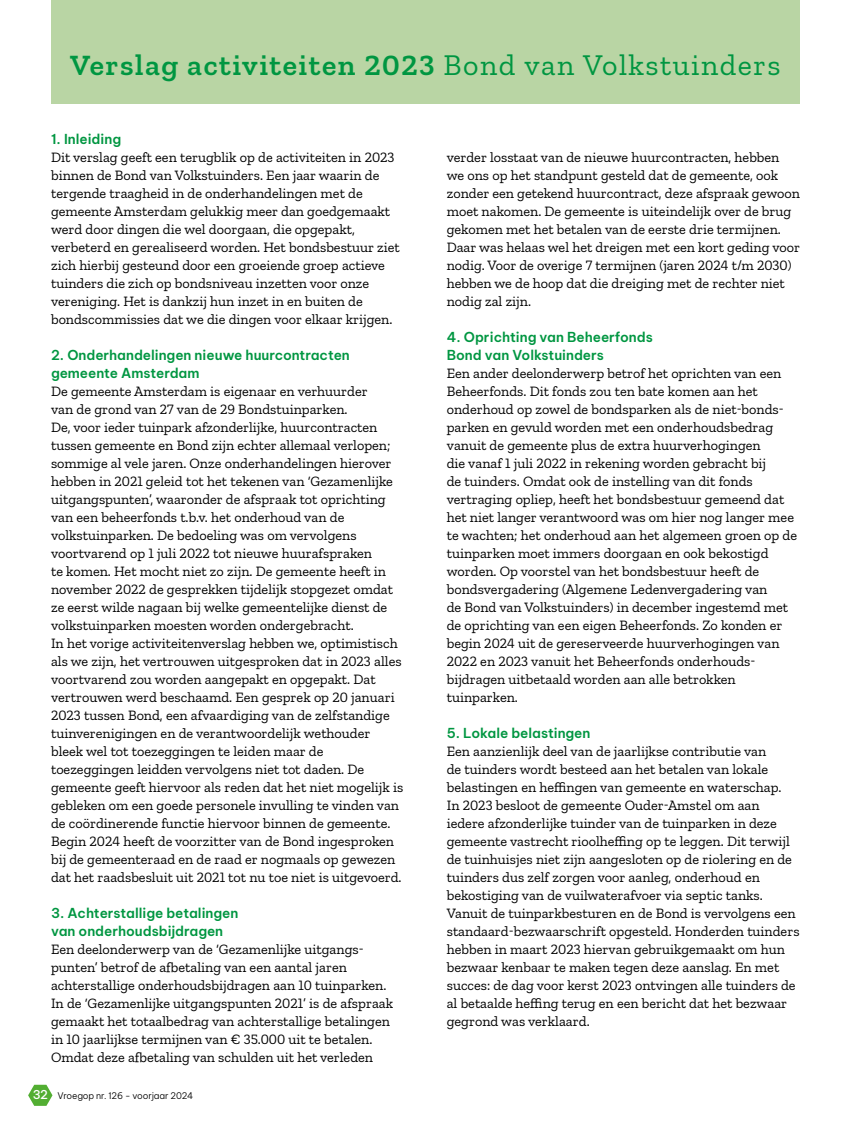
<style>
.page{position:relative;width:851px;height:1127px;background:#fff}
.page>*{position:absolute;margin:0;border:0;box-sizing:border-box;transform-origin:0 0}
.t1{font:600 30px "Zilla Slab";letter-spacing:.05em;color:#009641}
.t2{font:14.25px/18px "Zilla Slab";color:#000}
.t3{font:600 13.5px/18px "Be Vietnam Pro";letter-spacing:-.005em;color:#009641}
.t4{font:300 9px "Be Vietnam Pro";letter-spacing:-.015em;color:#000}
.s1{font-weight:400}
.s2{font-weight:500;font-size:12px;color:#fff}
</style>
<div class="page">
<div style="left:51px;top:0;width:748px;height:103px;background:#b9d5a4"></div>
<svg style="left:28px;top:1085px;width:24px;height:21px"></svg>
<h1 class="t1" style="left:70px;top:48px;width:711px">Verslag activiteiten 2023 <span class="s1">Bond van Volkstuinders</span></h1>
<p class="t3" style="left:51px;top:129px;width:72px">1. Inleiding</p>
<p class="t2" style="left:51px;top:148px;width:350px">Dit verslag geeft een terugblik op de activiteiten in 2023 binnen de Bond van Volkstuinders. Een jaar waarin de tergende traagheid in de onderhandelingen met de gemeente Amsterdam gelukkig meer dan goedgemaakt werd door dingen die wel doorgaan, die opgepakt, verbeterd en gerealiseerd worden. Het bondsbestuur ziet zich hierbij gesteund door een groeiende groep actieve tuinders die zich op bondsniveau inzetten voor onze vereniging. Het is dankzij hun inzet in en buiten de bondscommissies dat we die dingen voor elkaar krijgen.</p>
<p class="t3" style="left:51px;top:345px;width:300px">2. Onderhandelingen nieuwe huurcontracten gemeente Amsterdam</p>
<p class="t2" style="left:51px;top:382px;width:354px">De gemeente Amsterdam is eigenaar en verhuurder<br>van de grond van 27 van de 29 Bondstuinparken.<br>De, voor ieder tuinpark afzonderlijke, huurcontracten tussen gemeente en Bond zijn echter allemaal verlopen; sommige al vele jaren. Onze onderhandelingen hierover hebben in 2021 geleid tot het tekenen van ‘Gezamenlijke uitgangspunten’, waaronder de afspraak tot oprichting van een beheerfonds t.b.v. het onderhoud van de volkstuinparken. De bedoeling was om vervolgens voortvarend op 1 juli 2022 tot nieuwe huurafspraken<br>te komen. Het mocht niet zo zijn. De gemeente heeft in november 2022 de gesprekken tijdelijk stopgezet omdat ze eerst wilde nagaan bij welke gemeentelijke dienst de volkstuinparken moesten worden ondergebracht.<br>In het vorige activiteitenverslag hebben we, optimistisch als we zijn, het vertrouwen uitgesproken dat in 2023 alles voortvarend zou worden aangepakt en opgepakt. Dat vertrouwen werd beschaamd. Een gesprek op 20 januari 2023 tussen Bond, een afvaardiging van de zelfstandige tuinverenigingen en de verantwoordelijk wethouder bleek wel tot toezeggingen te leiden maar de toezeggingen leidden vervolgens niet tot daden. De gemeente geeft hiervoor als reden dat het niet mogelijk is gebleken om een goede personele invulling te vinden van de coördinerende functie hiervoor binnen de gemeente.<br>Begin 2024 heeft de voorzitter van de Bond ingesproken bij de gemeenteraad en de raad er nogmaals op gewezen dat het raadsbesluit uit 2021 tot nu toe niet is uitgevoerd.</p>
<p class="t3" style="left:51px;top:903px;width:189px">3. Achterstallige betalingen van onderhoudsbijdragen</p>
<p class="t2" style="left:51px;top:940px;width:343px">Een deelonderwerp van de ‘Gezamenlijke uitgangs&shy;punten’ betrof de afbetaling van een aantal jaren achterstallige onderhoudsbijdragen aan 10 tuinparken.<br>In de ‘Gezamenlijke uitgangspunten 2021’ is de afspraak gemaakt het totaalbedrag van achterstallige betalingen in 10 jaarlijkse termijnen van € 35.000 uit te betalen.<br>Omdat deze afbetaling van schulden uit het verleden</p>
<p class="t4" style="left:33px;top:1089px;width:162px"><span class="s2">32</span> Vroegop nr. 126 - voorjaar 2024</p>
<p class="t2" style="left:446px;top:148px;width:355px">verder losstaat van de nieuwe huurcontracten, hebben we ons op het standpunt gesteld dat de gemeente, ook zonder een getekend huurcontract, deze afspraak gewoon moet nakomen. De gemeente is uiteindelijk over de brug gekomen met het betalen van de eerste drie termijnen.<br>Daar was helaas wel het dreigen met een kort geding voor nodig. Voor de overige 7 termijnen (jaren 2024 t/m 2030) hebben we de hoop dat die dreiging met de rechter niet nodig zal zijn.</p>
<p class="t3" style="left:446px;top:327px;width:207px">4. Oprichting van Beheerfonds<br>Bond van Volkstuinders</p>
<p class="t2" style="left:446px;top:364px;width:352px">Een ander deelonderwerp betrof het oprichten van een Beheerfonds. Dit fonds zou ten bate komen aan het onderhoud op zowel de bondsparken als de niet-bonds&shy;parken en gevuld worden met een onderhoudsbedrag vanuit de gemeente plus de extra huurverhogingen<br>die vanaf 1 juli 2022 in rekening worden gebracht bij<br>de tuinders. Omdat ook de instelling van dit fonds vertraging opliep, heeft het bondsbestuur gemeend dat het niet langer verantwoord was om hier nog langer mee te wachten; het onderhoud aan het algemeen groen op de tuinparken moet immers doorgaan en ook bekostigd worden. Op voorstel van het bondsbestuur heeft de bondsvergadering (Algemene Ledenvergadering van<br>de Bond van Volkstuinders) in december ingestemd met de oprichting van een eigen Beheerfonds. Zo konden er begin 2024 uit de gereserveerde huurverhogingen van 2022 en 2023 vanuit het Beheerfonds onderhouds&shy;bijdragen uitbetaald worden aan alle betrokken tuinparken.</p>
<p class="t3" style="left:446px;top:723px;width:145px">5. Lokale belastingen</p>
<p class="t2" style="left:446px;top:742px;width:354px">Een aanzienlijk deel van de jaarlijkse contributie van<br>de tuinders wordt besteed aan het betalen van lokale belastingen en heffingen van gemeente en waterschap.<br>In 2023 besloot de gemeente Ouder-Amstel om aan iedere afzonderlijke tuinder van de tuinparken in deze gemeente vastrecht rioolheffing op te leggen. Dit terwijl de tuinhuisjes niet zijn aangesloten op de riolering en de tuinders dus zelf zorgen voor aanleg, onderhoud en bekostiging van de vuilwaterafvoer via septic tanks.<br>Vanuit de tuinparkbesturen en de Bond is vervolgens een standaard-bezwaarschrift opgesteld. Honderden tuinders hebben in maart 2023 hiervan gebruikgemaakt om hun bezwaar kenbaar te maken tegen deze aanslag. En met succes: de dag voor kerst 2023 ontvingen alle tuinders de al betaalde heffing terug en een bericht dat het bezwaar gegrond was verklaard.</p>
</div>
